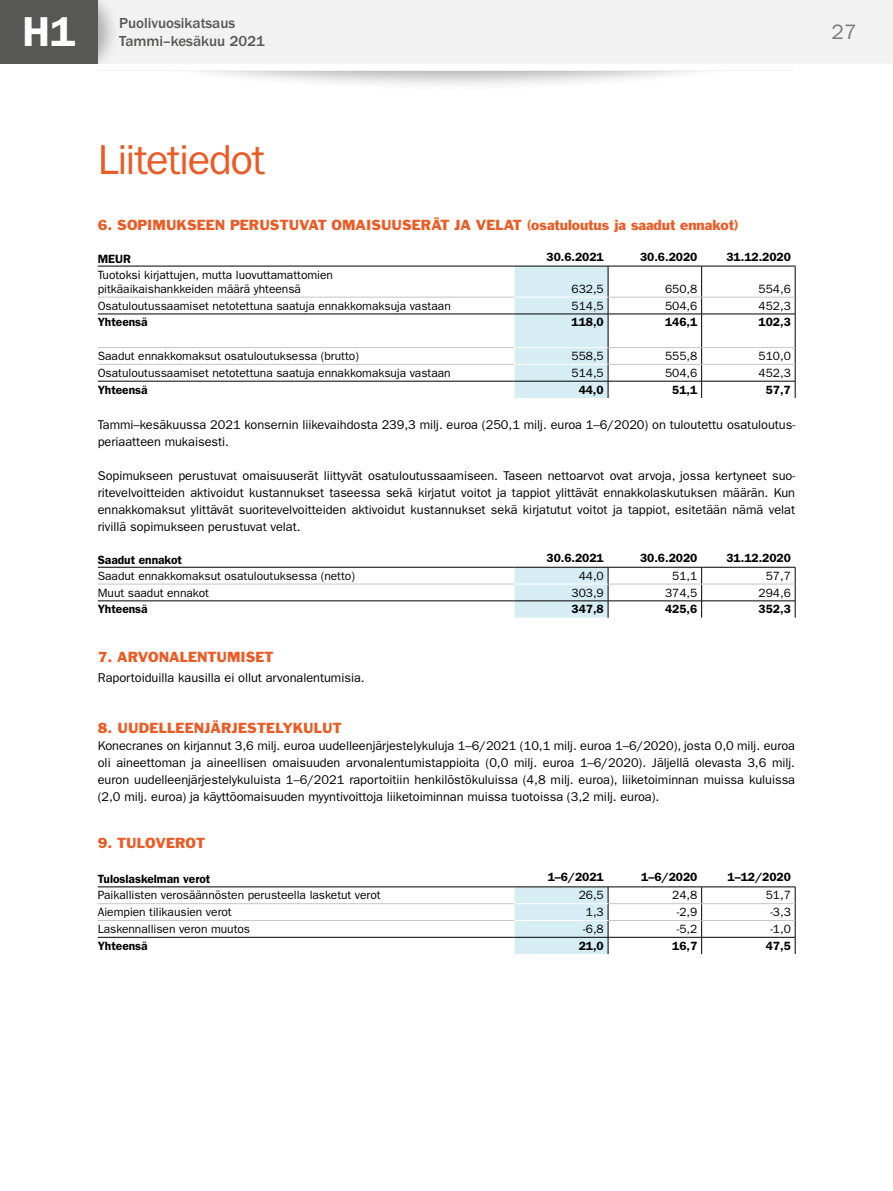
<style>
.page{position:relative;width:893px;height:1191px;background:#fff}
.page>*{position:absolute;margin:0;border:0;box-sizing:border-box;transform-origin:0 0}
.t1{font:42px "ITC Franklin Gothic Std";letter-spacing:-.035em;color:#eb5b25}
.t2{font:600 42px "ITC Franklin Gothic Std";color:#fff}
.t3{font:21px "ITC Franklin Gothic Std";color:#7c7b7b}
.t4{font:500 15px/18px "ITC Franklin Gothic Std";color:#575756}
.t5{font:13.5px "Franklin Gothic Std";color:#eb5b25}
.t6{font:12.75px/17px "ITC Franklin Gothic Std";letter-spacing:-.005em;color:#000;text-align:justify}
.t7{font:12px/14.2px "ITC Franklin Gothic Std";letter-spacing:-.005em;color:#000}
.t8{font:600 12px "ITC Franklin Gothic Std";letter-spacing:-.005em;color:#000}
</style>
<div class="page">
<div style="left:138px;top:3px;width:623px;height:88px;background:#000;opacity:.3"></div>
<div style="left:0;top:53px;width:893px;height:17px;background:#fff"></div>
<div style="left:120px;top:0;width:773px;height:64px;background:#f2f2f2"></div>
<div style="left:98px;top:0;width:22px;height:64px;background:#000;opacity:.3"></div>
<svg style="left:98px;top:265px;width:698px;height:133px"></svg>
<hr style="left:98px;top:297px;width:416px;height:1px;background:#c6c6c6">
<hr style="left:98px;top:347px;width:416px;height:1px;background:#c6c6c6">
<hr style="left:98px;top:364px;width:416px;height:1px;background:#c6c6c6">
<hr style="left:608px;top:297px;width:94px;height:1px;background:#c6c6c6">
<hr style="left:702px;top:297px;width:93px;height:1px;background:#c6c6c6">
<hr style="left:608px;top:347px;width:94px;height:1px;background:#c6c6c6">
<hr style="left:702px;top:347px;width:93px;height:1px;background:#c6c6c6">
<hr style="left:608px;top:364px;width:94px;height:1px;background:#c6c6c6">
<hr style="left:702px;top:364px;width:93px;height:1px;background:#c6c6c6">
<hr style="left:98px;top:266px;width:416px;height:1px;background:#000">
<hr style="left:514px;top:266px;width:94px;height:1px;background:#000">
<hr style="left:608px;top:266px;width:94px;height:1px;background:#000">
<hr style="left:702px;top:266px;width:93px;height:1px;background:#000">
<hr style="left:514px;top:297px;width:94px;height:1px;background:#fff">
<hr style="left:514px;top:347px;width:94px;height:1px;background:#fff">
<hr style="left:514px;top:364px;width:94px;height:1px;background:#fff">
<svg style="left:98px;top:566px;width:698px;height:51px"></svg>
<hr style="left:98px;top:584px;width:416px;height:1px;background:#c6c6c6">
<hr style="left:608px;top:584px;width:94px;height:1px;background:#c6c6c6">
<hr style="left:702px;top:584px;width:93px;height:1px;background:#c6c6c6">
<hr style="left:98px;top:567px;width:416px;height:1px;background:#000">
<hr style="left:514px;top:567px;width:94px;height:1px;background:#000">
<hr style="left:608px;top:567px;width:94px;height:1px;background:#000">
<hr style="left:702px;top:567px;width:93px;height:1px;background:#000">
<hr style="left:514px;top:584px;width:94px;height:1px;background:#fff">
<svg style="left:98px;top:886px;width:698px;height:68px"></svg>
<hr style="left:98px;top:903px;width:416px;height:1px;background:#c6c6c6">
<hr style="left:98px;top:920px;width:416px;height:1px;background:#c6c6c6">
<hr style="left:608px;top:903px;width:94px;height:1px;background:#c6c6c6">
<hr style="left:702px;top:903px;width:93px;height:1px;background:#c6c6c6">
<hr style="left:608px;top:920px;width:94px;height:1px;background:#c6c6c6">
<hr style="left:702px;top:920px;width:93px;height:1px;background:#c6c6c6">
<hr style="left:98px;top:886px;width:416px;height:1px;background:#000">
<hr style="left:514px;top:886px;width:94px;height:1px;background:#000">
<hr style="left:608px;top:886px;width:94px;height:1px;background:#000">
<hr style="left:702px;top:886px;width:93px;height:1px;background:#000">
<hr style="left:514px;top:903px;width:94px;height:1px;background:#fff">
<hr style="left:514px;top:920px;width:94px;height:1px;background:#fff">
<div style="left:0;top:0;width:98px;height:64px;background:#575756"></div>
<h1 class="t2" style="left:22px;top:7px;width:54px">H1</h1>
<p class="t4" style="left:119px;top:14px;width:147px">Puolivuosikatsaus<br>Tammi–kesäkuu 2021</p>
<h2 class="t3" style="left:831px;top:20px;width:27px">27</h2>
<h1 class="t1" style="left:98px;top:136px;width:169px">Liitetiedot</h1>
<p class="t5" style="left:98px;top:216px;width:642px">6. SOPIMUKSEEN PERUSTUVAT OMAISUUSERÄT JA VELAT (osatuloutus ja saadut ennakot)</p>
<p class="t8" style="left:98px;top:251px;width:35px">MEUR</p>
<p class="t8" style="left:546px;top:249px;width:59px">30.6.2021</p>
<p class="t8" style="left:640px;top:249px;width:59px">30.6.2020</p>
<p class="t8" style="left:726px;top:249px;width:66px">31.12.2020</p>
<p class="t7" style="left:98px;top:267px;width:237px">Tuotoksi kirjattujen, mutta luovuttamattomien pitkäaikaishankkeiden määrä yhteensä</p>
<p class="t7" style="left:572px;top:282px;width:34px">632,5</p>
<p class="t7" style="left:665px;top:282px;width:34px">650,8</p>
<p class="t7" style="left:759px;top:282px;width:34px">554,6</p>
<p class="t7" style="left:98px;top:298px;width:355px">Osatuloutussaamiset netotettuna saatuja ennakkomaksuja vastaan</p>
<p class="t7" style="left:571px;top:298px;width:34px">514,5</p>
<p class="t7" style="left:665px;top:298px;width:34px">504,6</p>
<p class="t7" style="left:759px;top:298px;width:34px">452,3</p>
<p class="t8" style="left:98px;top:315px;width:51px">Yhteensä</p>
<p class="t8" style="left:571px;top:315px;width:34px">118,0</p>
<p class="t8" style="left:665px;top:315px;width:34px">146,1</p>
<p class="t8" style="left:759px;top:315px;width:34px">102,3</p>
<p class="t7" style="left:98px;top:349px;width:263px">Saadut ennakkomaksut osatuloutuksessa (brutto)</p>
<p class="t7" style="left:571px;top:349px;width:34px">558,5</p>
<p class="t7" style="left:665px;top:349px;width:34px">555,8</p>
<p class="t7" style="left:759px;top:349px;width:34px">510,0</p>
<p class="t7" style="left:98px;top:366px;width:355px">Osatuloutussaamiset netotettuna saatuja ennakkomaksuja vastaan</p>
<p class="t7" style="left:571px;top:366px;width:34px">514,5</p>
<p class="t7" style="left:665px;top:366px;width:34px">504,6</p>
<p class="t7" style="left:759px;top:366px;width:34px">452,3</p>
<p class="t8" style="left:98px;top:382px;width:51px">Yhteensä</p>
<p class="t8" style="left:579px;top:382px;width:27px">44,0</p>
<p class="t8" style="left:672px;top:382px;width:27px">51,1</p>
<p class="t8" style="left:766px;top:382px;width:27px">57,7</p>
<p class="t6" style="left:98px;top:416px;width:699px">Tammi–kesäkuussa 2021 konsernin liikevaihdosta 239,3 milj. euroa (250,1 milj. euroa 1–6/2020) on tuloutettu osatuloutus&shy;periaatteen mukaisesti.</p>
<p class="t6" style="left:98px;top:467px;width:699px">Sopimukseen perustuvat omaisuuserät liittyvät osatuloutussaamiseen. Taseen nettoarvot ovat arvoja, jossa kertyneet suo&shy;ritevelvoitteiden aktivoidut kustannukset taseessa sekä kirjatut voitot ja tappiot ylittävät ennakkolaskutuksen määrän. Kun ennakkomaksut ylittävät suoritevelvoitteiden aktivoidut kustannukset sekä kirjatutut voitot ja tappiot, esitetään nämä velat rivillä sopimukseen perustuvat velat.</p>
<p class="t8" style="left:98px;top:552px;width:86px">Saadut ennakot</p>
<p class="t8" style="left:546px;top:550px;width:59px">30.6.2021</p>
<p class="t8" style="left:640px;top:550px;width:59px">30.6.2020</p>
<p class="t8" style="left:726px;top:550px;width:66px">31.12.2020</p>
<p class="t7" style="left:98px;top:568px;width:259px">Saadut ennakkomaksut osatuloutuksessa (netto)</p>
<p class="t7" style="left:579px;top:568px;width:27px">44,0</p>
<p class="t7" style="left:672px;top:568px;width:27px">51,1</p>
<p class="t7" style="left:766px;top:568px;width:27px">57,7</p>
<p class="t7" style="left:98px;top:585px;width:113px">Muut saadut ennakot</p>
<p class="t7" style="left:571px;top:585px;width:34px">303,9</p>
<p class="t7" style="left:665px;top:585px;width:34px">374,5</p>
<p class="t7" style="left:759px;top:585px;width:34px">294,6</p>
<p class="t8" style="left:98px;top:602px;width:51px">Yhteensä</p>
<p class="t8" style="left:571px;top:602px;width:34px">347,8</p>
<p class="t8" style="left:665px;top:602px;width:34px">425,6</p>
<p class="t8" style="left:759px;top:602px;width:34px">352,3</p>
<p class="t5" style="left:98px;top:648px;width:177px">7. ARVONALENTUMISET</p>
<p class="t6" style="left:98px;top:669px;width:268px">Raportoiduilla kausilla ei ollut arvonalentumisia.</p>
<p class="t5" style="left:98px;top:719px;width:245px">8. UUDELLEENJÄRJESTELYKULUT</p>
<p class="t6" style="left:98px;top:737px;width:699px">Konecranes on kirjannut 3,6 milj. euroa uudelleenjärjestelykuluja 1–6/2021 (10,1 milj. euroa 1–6/2020), josta 0,0 milj. euroa oli aineettoman ja aineellisen omaisuuden arvonalentumistappioita (0,0 milj. euroa 1–6/2020). Jäljellä olevasta 3,6 milj. euron uudelleenjärjestelykuluista 1–6/2021 raportoitiin henkilöstökuluissa (4,8 milj. euroa), liiketoiminnan muissa kuluissa (2,0 milj. euroa) ja käyttöomaisuuden myyntivoittoja liiketoiminnan muissa tuotoissa (3,2 milj. euroa).</p>
<p class="t5" style="left:98px;top:834px;width:109px">9. TULOVEROT</p>
<p class="t8" style="left:98px;top:872px;width:114px">Tuloslaskelman verot</p>
<p class="t8" style="left:548px;top:870px;width:58px">1–6/2021</p>
<p class="t8" style="left:641px;top:870px;width:58px">1–6/2020</p>
<p class="t8" style="left:728px;top:870px;width:65px">1–12/2020</p>
<p class="t7" style="left:98px;top:888px;width:284px">Paikallisten verosäännösten perusteella lasketut verot</p>
<p class="t7" style="left:579px;top:888px;width:27px">26,5</p>
<p class="t7" style="left:672px;top:888px;width:27px">24,8</p>
<p class="t7" style="left:766px;top:888px;width:27px">51,7</p>
<p class="t7" style="left:98px;top:905px;width:135px">Aiempien tilikausien verot</p>
<p class="t7" style="left:586px;top:905px;width:19px">1,3</p>
<p class="t7" style="left:677px;top:905px;width:22px">-2,9</p>
<p class="t7" style="left:770px;top:905px;width:22px">-3,3</p>
<p class="t7" style="left:98px;top:922px;width:154px">Laskennallisen veron muutos</p>
<p class="t7" style="left:583px;top:922px;width:22px">-6,8</p>
<p class="t7" style="left:677px;top:922px;width:22px">-5,2</p>
<p class="t7" style="left:770px;top:922px;width:22px">-1,0</p>
<p class="t8" style="left:98px;top:938px;width:51px">Yhteensä</p>
<p class="t8" style="left:579px;top:938px;width:27px">21,0</p>
<p class="t8" style="left:672px;top:938px;width:27px">16,7</p>
<p class="t8" style="left:766px;top:938px;width:27px">47,5</p>
</div>
